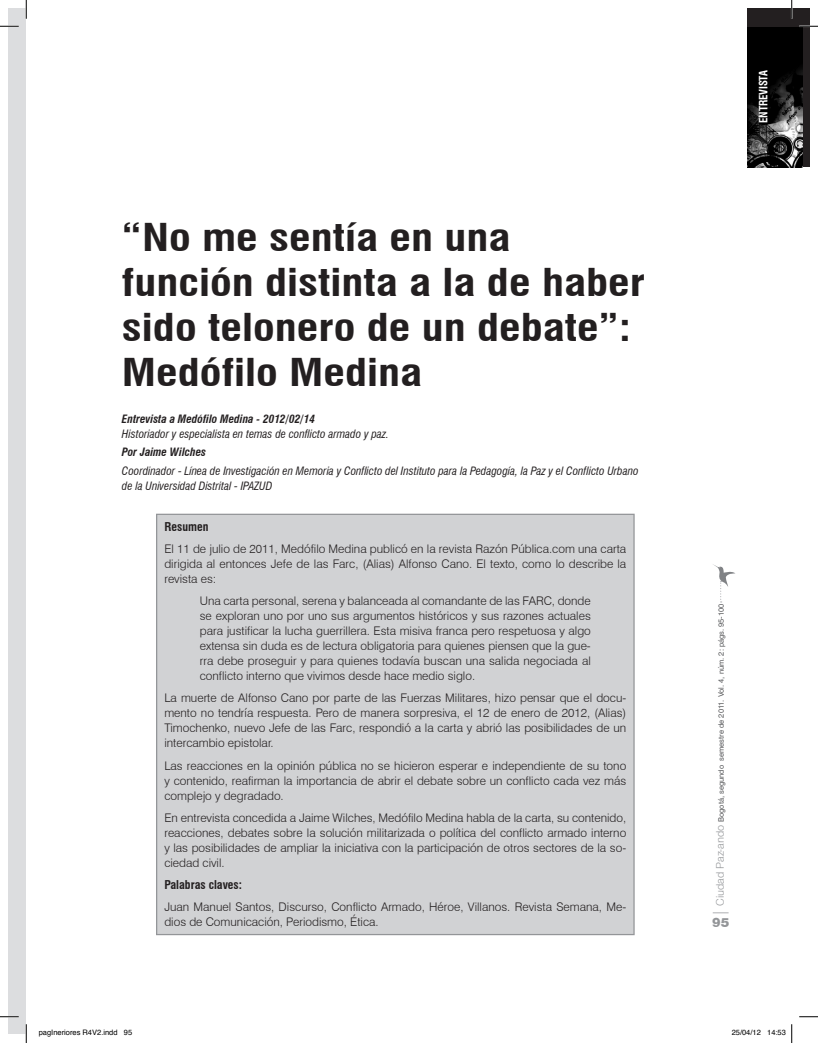
<style>
.page{position:relative;width:818px;height:1043px;background:#fff}
.page>*{position:absolute;margin:0;border:0;box-sizing:border-box;transform-origin:0 0}
._08_TITULO{font:700 condensed 37.5px/45px "Swiss 721 BT";color:#231f20;scale:1.21 1}
.t1{font:900 13.75px "Sans";color:#939598}
.resumen{font:300 11.88px/15px "Swiss 721 BT";color:#231f20;text-align:justify}
.resumen-2{font:700 condensed 11.88px "Swiss 721 BT";color:#231f20}
._08_credito_articulo{font:italic condensed 11.25px/15px "Swiss 721 BT";color:#231f20}
._08_credito_articulo-2{font:italic 700 condensed 11.25px "Swiss 721 BT";color:#231f20}
.t2{font:700 condensed 11.25px "Swiss 721 BT";letter-spacing:-.01em;color:#fff;scale:.96 1}
.t3{font:7.5px "Sans";color:#57585a}
.t4{font:7.5px "Helvetica";color:#000}
.s1{font-weight:300;font-size:11.25px;color:#939598}
</style>
<div class="page">
<svg style="left:712px;top:912px;width:16px;height:1px"></svg>
<svg style="left:713px;top:564px;width:22px;height:38px"></svg>
<div style="left:747px;top:9px;width:62px;height:158px;background:#231f20"></div>
<img style="left:747px;top:27px;width:55px;height:140px">
<div style="left:157px;top:514px;width:477px;height:420px;background:#d1d2d4"></div>
<div style="left:9px;top:9px;width:17px;height:1025px;background:#dcdddf"></div>
<svg style="left:0;top:25px;width:19px;height:2px"></svg>
<svg style="left:799px;top:25px;width:19px;height:2px"></svg>
<svg style="left:0;top:1015px;width:19px;height:2px"></svg>
<svg style="left:799px;top:1016px;width:19px;height:1px"></svg>
<svg style="left:25px;top:0;width:2px;height:19px"></svg>
<svg style="left:25px;top:1024px;width:2px;height:18px"></svg>
<svg style="left:790px;top:0;width:2px;height:19px"></svg>
<svg style="left:791px;top:1024px;width:1px;height:18px"></svg>
<p class="_08_TITULO" style="left:122px;top:215px;width:434px">“No me sentía en una función distinta a la de haber sido telonero de un debate”:<br>Medófilo Medina</p>
<p class="_08_credito_articulo-2" style="left:122px;top:412px;width:194px">Entrevista a Medófilo Medina - 2012/02/14</p>
<p class="_08_credito_articulo" style="left:122px;top:426px;width:268px">Historiador y especialista en temas de conflicto armado y paz.</p>
<p class="_08_credito_articulo-2" style="left:122px;top:445px;width:86px">Por Jaime Wilches</p>
<p class="_08_credito_articulo" style="left:122px;top:463px;width:518px">Coordinador - Línea de Investigación en Memoria y Conflicto del Instituto para la Pedagogía, la Paz y el Conflicto Urbano de la Universidad Distrital - IPAZUD</p>
<p class="resumen-2" style="left:164px;top:519px;width:46px">Resumen</p>
<p class="resumen" style="left:164px;top:541px;width:463px">El 11 de julio de 2011, Medófilo Medina publicó en la revista Razón Pública.com una carta dirigida al entonces Jefe de las Farc, (Alias) Alfonso Cano. El texto, como lo describe la revista es:</p>
<p class="resumen" style="left:200px;top:593px;width:392px">Una carta personal, serena y balanceada al comandante de las FARC, donde se exploran uno por uno sus argumentos históricos y sus razones actuales para justificar la lucha guerrillera. Esta misiva franca pero respetuosa y algo extensa sin duda es de lectura obligatoria para quienes piensen que la gue&shy;rra debe proseguir y para quienes todavía buscan una salida negociada al conflicto interno que vivimos desde hace medio siglo.</p>
<p class="resumen" style="left:164px;top:690px;width:463px">La muerte de Alfonso Cano por parte de las Fuerzas Militares, hizo pensar que el docu&shy;mento no tendría respuesta. Pero de manera sorpresiva, el 12 de enero de 2012, (Alias)<br>Timochenko, nuevo Jefe de las Farc, respondió a la carta y abrió las posibilidades de un intercambio epistolar.</p>
<p class="resumen" style="left:164px;top:757px;width:463px">Las reacciones en la opinión pública no se hicieron esperar e independiente de su tono y contenido, reafirman la importancia de abrir el debate sobre un conflicto cada vez más complejo y degradado.</p>
<p class="resumen" style="left:164px;top:809px;width:463px">En entrevista concedida a Jaime Wilches, Medófilo Medina habla de la carta, su contenido, reacciones, debates sobre la solución militarizada o política del conflicto armado interno y las posibilidades de ampliar la iniciativa con la participación de otros sectores de la so&shy;ciedad civil.</p>
<p class="resumen-2" style="left:164px;top:877px;width:79px">Palabras claves:</p>
<p class="resumen" style="left:164px;top:899px;width:463px">Juan Manuel Santos, Discurso, Conflicto Armado, Héroe, Villanos. Revista Semana, Me&shy;dios de Comunicación, Periodismo, Ética.</p>
<p class="t2" style="left:756px;top:113px;width:49px;rotate:-90deg">EDITORIAL</p>
<p class="t2" style="left:756px;top:123px;width:57px;rotate:-90deg">ENTREVISTA</p>
<p class="t3" style="left:716px;top:905px;width:304px;rotate:-90deg"><span class="s1">Ciudad Paz-ando</span> Bogotá, segundo semestre de 2011. Vol. 4, núm. 2: págs. 95-100</p>
<p class="t1" style="left:712px;top:914px;width:19px">95</p>
<p class="t4" style="left:39px;top:1027px;width:95px">pagIneriores R4V2.indd 95</p>
<p class="t4" style="left:731px;top:1027px;width:56px">25/04/12 14:53</p>
</div>
